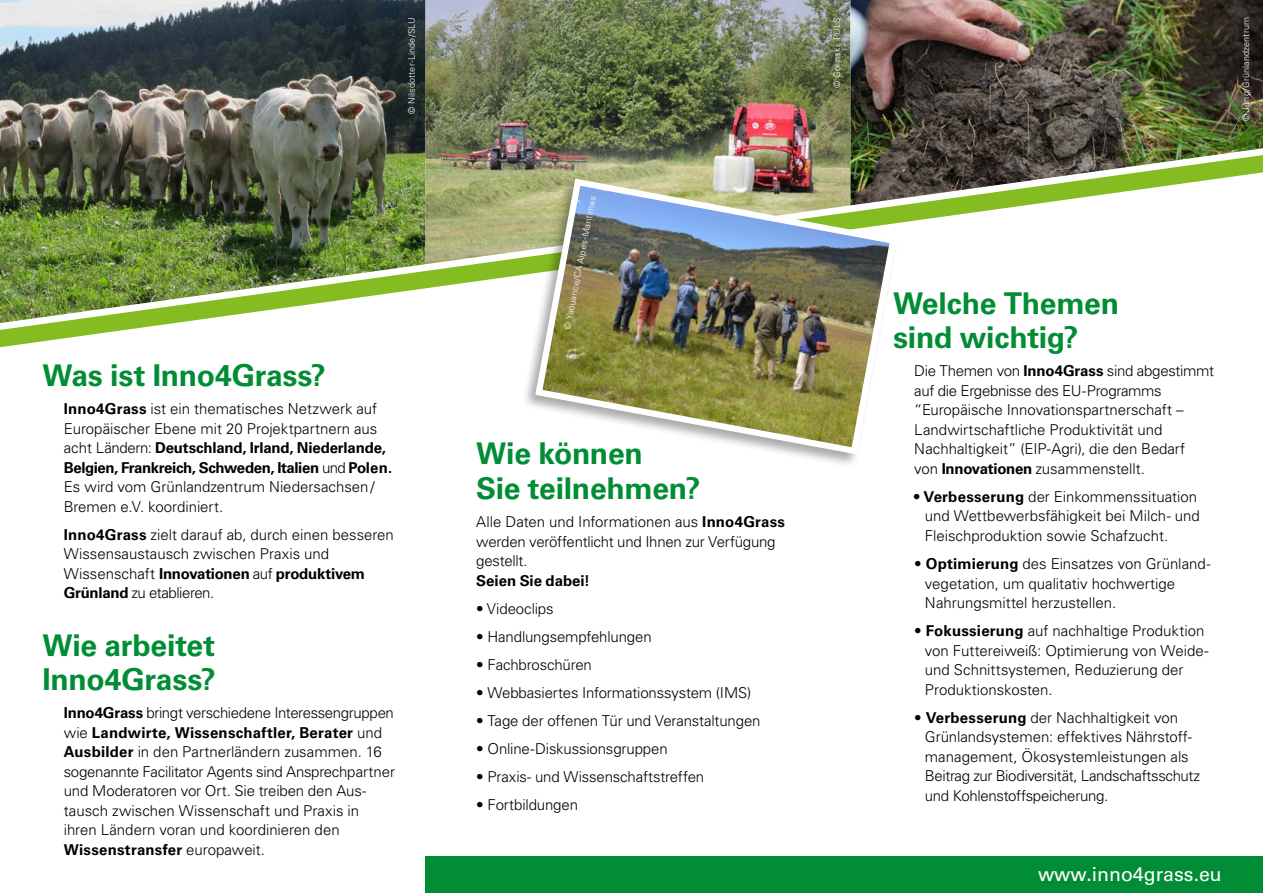
<style>
.page{position:relative;width:1263px;height:893px;background:#fff}
.page>*{position:absolute;margin:0;border:0;box-sizing:border-box;transform-origin:0 0}
.t1{font:700 30px/34.5px "Univers LT Std";letter-spacing:-.01em;color:#008d35}
.t2{font:19.5px "Univers LT Std";color:#fff}
.t3{font:300 15px/19.5px "Univers LT Std";letter-spacing:-.005em;color:#000}
.t4{font:700 15px "Univers LT Std";color:#000}
.t5{font:300 9px "Univers LT Std";letter-spacing:.02em;color:#fff}
.s1{font-weight:700}
</style>
<div class="page">
<div style="left:425px;top:856px;width:838px;height:37px;background:#008d35"></div>
<img style="left:425px;top:0;width:425px;height:148px">
<img style="left:850px;top:0;width:413px;height:148px">
<img style="left:0;top:0;width:425px;height:148px">
<svg style="left:0;top:330px;width:124px;height:17px"></svg>
<img style="left:0;top:148px;width:1263px;height:182px">
<div style="left:521px;top:176px;width:377px;height:292px;background:#000;opacity:.34"></div>
<img style="left:532px;top:175px;width:368px;height:283px">
<p class="t5" style="left:406px;top:114px;width:98px;rotate:-90deg">© Nilsdotter-Linde/SLU</p>
<p class="t5" style="left:831px;top:88px;width:72px;rotate:-90deg">© Golinski, PULS</p>
<p class="t5" style="left:1240px;top:121px;width:106px;rotate:-90deg">© Jung/Grünlandzentrum</p>
<h1 class="t1" style="left:43px;top:359px;width:285px">Was ist Inno4Grass?</h1>
<p class="t3" style="left:64px;top:399px;width:330px"><span class="s1">Inno4Grass</span> ist ein thematisches Netzwerk auf Europäischer Ebene mit 20 Projektpartnern aus acht Ländern: <span class="s1">Deutschland, Irland, Niederlande, Belgien, Frankreich, Schweden, Italien</span> und <span class="s1">Polen.<br></span>Es wird vom Grünlandzentrum Niedersachsen/ Bremen e.V. koordiniert.</p>
<p class="t3" style="left:64px;top:525px;width:332px"><span class="s1">Inno4Grass</span> zielt darauf ab, durch einen besseren Wissensaustausch zwischen Praxis und Wissenschaft <span class="s1">Innovationen</span> auf <span class="s1">produktivem Grünland</span> zu etablieren.</p>
<h1 class="t1" style="left:43px;top:628px;width:175px">Wie arbeitet<br>Inno4Grass?</h1>
<p class="t3" style="left:64px;top:703px;width:333px"><span class="s1">Inno4Grass</span> bringt verschiedene Interessengruppen wie <span class="s1">Landwirte, Wissenschaftler, Berater</span> und <span class="s1">Ausbilder</span> in den Partnerländern zusammen. 16 sogenannte Facilitator Agents sind Ansprechpartner und Moderatoren vor Ort. Sie treiben den Aus&shy;tausch zwischen Wissenschaft und Praxis in ihren Ländern voran und koordinieren den <span class="s1">Wissenstransfer</span> europaweit.</p>
<p class="t5" style="left:562px;top:328px;width:138px;rotate:-79deg">© Yaouance/CA Alpes-Maritimes</p>
<h1 class="t1" style="left:476px;top:437px;width:226px">Wie können<br>Sie teilnehmen?</h1>
<p class="t3" style="left:476px;top:512px;width:310px">Alle Daten und Informationen aus <span class="s1">Inno4Grass </span>werden veröffentlicht und Ihnen zur Verfügung gestellt.</p>
<p class="t4" style="left:476px;top:571px;width:115px">Seien Sie dabei!</p>
<p class="t3" style="left:476px;top:598px;width:79px">• Videoclips</p>
<p class="t3" style="left:476px;top:626px;width:177px">• Handlungsempfehlungen</p>
<p class="t3" style="left:476px;top:654px;width:117px">• Fachbroschüren</p>
<p class="t3" style="left:476px;top:682px;width:277px">• Webbasiertes Informationssystem (IMS)</p>
<p class="t3" style="left:476px;top:710px;width:286px">• Tage der offenen Tür und Veranstaltungen</p>
<p class="t3" style="left:476px;top:738px;width:193px">• Online-Diskussionsgruppen</p>
<p class="t3" style="left:476px;top:766px;width:229px">• Praxis- und Wissenschaftstreffen</p>
<p class="t3" style="left:476px;top:794px;width:103px">• Fortbildungen</p>
<h1 class="t1" style="left:893px;top:286px;width:228px">Welche Themen sind wichtig?</h1>
<p class="t3" style="left:914px;top:361px;width:301px">Die Themen von <span class="s1">Inno4Grass</span> sind abgestimmt auf die Ergebnisse des EU-Programms “Europäische Innovationspartnerschaft – Landwirtschaftliche Produktivität und Nachhaltigkeit” (EIP-Agri), die den Bedarf<br>von <span class="s1">Innovationen</span> zusammenstellt.</p>
<p class="t3" style="left:925px;top:487px;width:277px;text-indent:-11px"><span class="s1">• Verbesserung</span> der Einkommenssituation und Wettbewerbsfähigkeit bei Milch- und<br>Fleischproduktion sowie Schafzucht.</p>
<p class="t3" style="left:925px;top:554px;width:287px;text-indent:-11px">• <span class="s1">Optimierung</span> des Einsatzes von Grünland&shy;vegetation, um qualitativ hochwertige<br>Nahrungsmittel herzustellen.</p>
<p class="t3" style="left:925px;top:621px;width:285px;text-indent:-11px">• <span class="s1">Fokussierung</span> auf nachhaltige Produktion von Futtereiweiß: Optimierung von Weide&shy;und Schnittsystemen, Reduzierung der Produktionskosten.</p>
<p class="t3" style="left:925px;top:707px;width:277px;text-indent:-11px">• <span class="s1">Verbesserung</span> der Nachhaltigkeit von Grünlandsystemen: effektives Nährstoff&shy;management, Ökosystemleistungen als Beitrag zur Biodiversität, Landschaftsschutz und Kohlenstoffspeicherung.</p>
<h2 class="t2" style="left:1038px;top:863px;width:185px">www.inno4grass.eu</h2>
</div>
